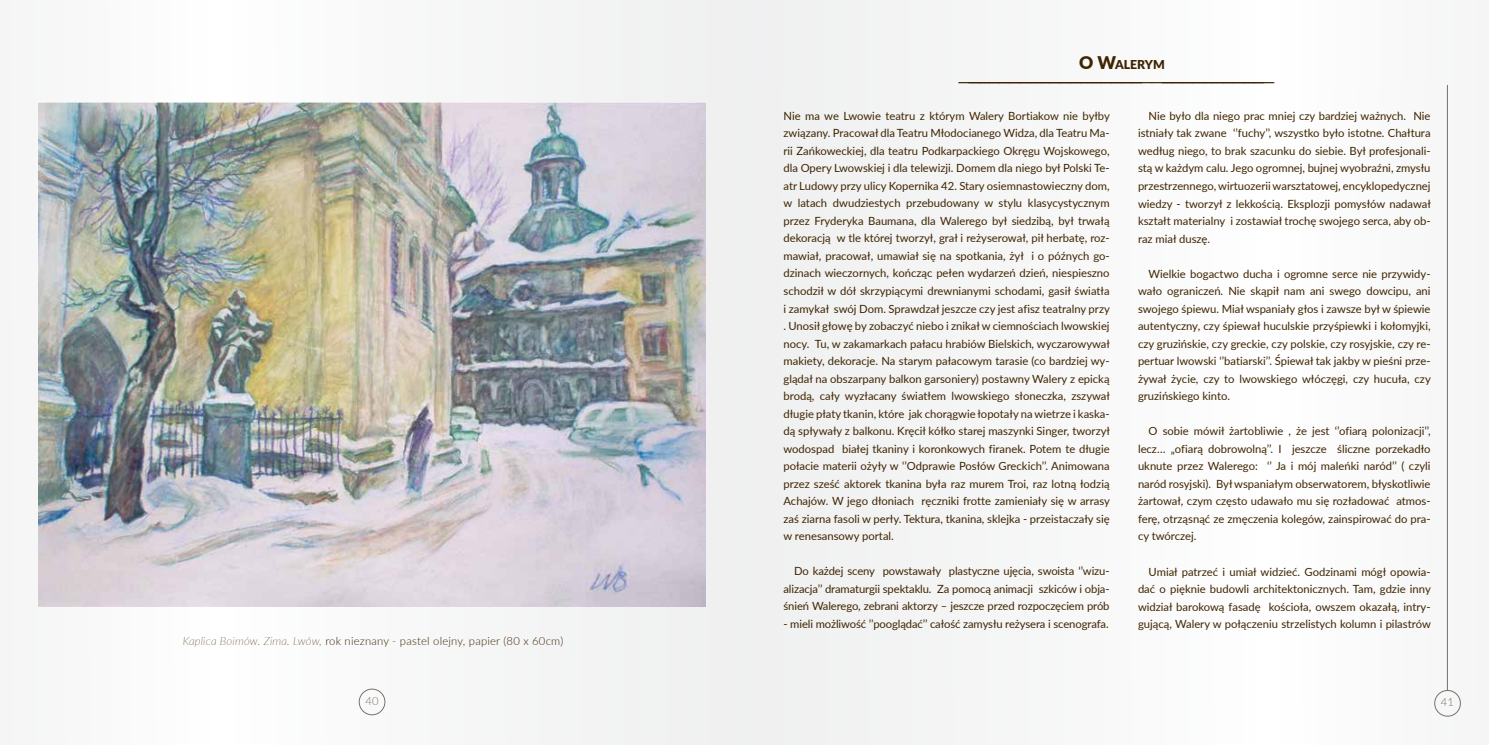
<style>
.page{position:relative;width:1489px;height:745px;background:#fff}
.page>*{position:absolute;margin:0;border:0;box-sizing:border-box;transform-origin:0 0}
.t1{font:300 37.5px "Lato";color:#3e2400}
.t2{font:900 12.25px "Lato";color:#3e2400}
.t3{font:11.25px/17.5px "Lato";color:#3e2400;text-align:justify}
.t4{font:300 11.25px "Lato";letter-spacing:.02em;color:#3e2400}
.t5{font:300 11.25px "Lato";color:#7a7069}
.s1{font-size:17.5px}
.s2{font-weight:100;font-style:italic}
</style>
<div class="page">
<div style="left:733px;top:0;width:755px;height:744px;background:#f7f7f8"></div>
<div style="left:1434px;top:689px;width:26px;height:26px;border:1px solid #7a7069;border-radius:50%"></div>
<hr style="left:1446px;top:83px;width:1px;height:607px;background:#7a7069">
<div style="left:0;top:0;width:755px;height:744px;background:#f6f6f7"></div>
<div style="left:359px;top:688px;width:26px;height:26px;border:1px solid #7a7069;border-radius:50%"></div>
<img style="left:39px;top:102px;width:666px;height:504px">
<p class="t2" style="left:1079px;top:55px;width:87px"><span class="s1">O W</span>ALERYM</p>
<h1 class="t1" style="left:969px;top:73px;width:317px">̅̅̅̅̅̅̅̅̅̅̅̅̅̅̅̅̅̅̅̅̅̅̅̅̅̅̅̅̅</h1>
<p class="t4" style="left:183px;top:633px;width:382px"><span class="s2">Kaplica Boimów. Zima. Lwów,</span> rok nieznany - pastel olejny, papier (80 x 60cm)</p>
<p class="t3" style="left:783px;top:106px;width:328px">Nie ma we Lwowie teatru z którym Walery Bortiakow nie byłby związany. Pracował dla Teatru Młodocianego Widza, dla Teatru Ma&shy;rii Zańkoweckiej, dla teatru Podkarpackiego Okręgu Wojskowego, dla Opery Lwowskiej i dla telewizji. Domem dla niego był Polski Te&shy;atr Ludowy przy ulicy Kopernika 42. Stary osiemnastowieczny dom, w latach dwudziestych przebudowany w stylu klasycystycznym przez Fryderyka Baumana, dla Walerego był siedzibą, był trwałą dekoracją w tle której tworzył, grał i reżyserował, pił herbatę, roz&shy;mawiał, pracował, umawiał się na spotkania, żył i o późnych go&shy;dzinach wieczornych, kończąc pełen wydarzeń dzień, niespieszno schodził w dół skrzypiącymi drewnianymi schodami, gasił światła i zamykał swój Dom. Sprawdzał jeszcze czy jest afisz teatralny przy . Unosił głowę by zobaczyć niebo i znikał w ciemnościach lwowskiej nocy. Tu, w zakamarkach pałacu hrabiów Bielskich, wyczarowywał makiety, dekoracje. Na starym pałacowym tarasie (co bardziej wy&shy;glądał na obszarpany balkon garsoniery) postawny Walery z epicką brodą, cały wyzłacany światłem lwowskiego słoneczka, zszywał długie płaty tkanin, które jak chorągwie łopotały na wietrze i kaska&shy;dą spływały z balkonu. Kręcił kółko starej maszynki Singer, tworzył wodospad białej tkaniny i koronkowych firanek. Potem te długie połacie materii ożyły w ‘’Odprawie Posłów Greckich’’. Animowana przez sześć aktorek tkanina była raz murem Troi, raz lotną łodzią Achajów. W jego dłoniach ręczniki frotte zamieniały się w arrasy zaś ziarna fasoli w perły. Tektura, tkanina, sklejka - przeistaczały się w renesansowy portal.</p>
<p class="t3" style="left:783px;top:561px;width:327px;text-indent:11px">Do każdej sceny powstawały plastyczne ujęcia, swoista ‘’wizu&shy;alizacja’’ dramaturgii spektaklu. Za pomocą animacji szkiców i obja&shy;śnień Walerego, zebrani aktorzy – jeszcze przed rozpoczęciem prób</p>
<p class="t3" style="left:783px;top:614px;width:327px">- mieli możliwość ’’pooglądać’’ całość zamysłu reżysera i scenografa.</p>
<p class="t3" style="left:1137px;top:106px;width:294px;text-indent:11px">Nie było dla niego prac mniej czy bardziej ważnych. Nie istniały tak zwane ‘’fuchy’’, wszystko było istotne. Chałtura według niego, to brak szacunku do siebie. Był profesjonali&shy;stą w każdym calu. Jego ogromnej, bujnej wyobraźni, zmysłu przestrzennego, wirtuozerii warsztatowej, encyklopedycznej wiedzy - tworzył z lekkością. Eksplozji pomysłów nadawał kształt materialny i zostawiał trochę swojego serca, aby ob&shy;raz miał duszę.</p>
<p class="t3" style="left:1137px;top:264px;width:294px;text-indent:11px">Wielkie bogactwo ducha i ogromne serce nie przywidy&shy;wało ograniczeń. Nie skąpił nam ani swego dowcipu, ani swojego śpiewu. Miał wspaniały głos i zawsze był w śpiewie autentyczny, czy śpiewał huculskie przyśpiewki i kołomyjki, czy gruzińskie, czy greckie, czy polskie, czy rosyjskie, czy re&shy;pertuar lwowski ‘’batiarski’’. Śpiewał tak jakby w pieśni prze&shy;żywał życie, czy to lwowskiego włóczęgi, czy hucuła, czy gruzińskiego kinto.</p>
<p class="t3" style="left:1137px;top:421px;width:294px;text-indent:11px">O sobie mówił żartobliwie , że jest ‘’ofiarą polonizacji’’, lecz… „ofiarą dobrowolną’’. I jeszcze śliczne porzekadło uknute przez Walerego: ‘’ Ja i mój maleńki naród’’ ( czyli naród rosyjski). Był wspaniałym obserwatorem, błyskotliwie żartował, czym często udawało mu się rozładować atmos&shy;ferę, otrząsnąć ze zmęczenia kolegów, zainspirować do pra&shy;cy twórczej.</p>
<p class="t3" style="left:1137px;top:562px;width:294px;text-indent:11px">Umiał patrzeć i umiał widzieć. Godzinami mógł opowia&shy;dać o pięknie budowli architektonicznych. Tam, gdzie inny widział barokową fasadę kościoła, owszem okazałą, intry&shy;gującą, Walery w połączeniu strzelistych kolumn i pilastrów</p>
<p class="t5" style="left:365px;top:692px;width:15px">40</p>
<p class="t5" style="left:1440px;top:693px;width:15px">41</p>
</div>
